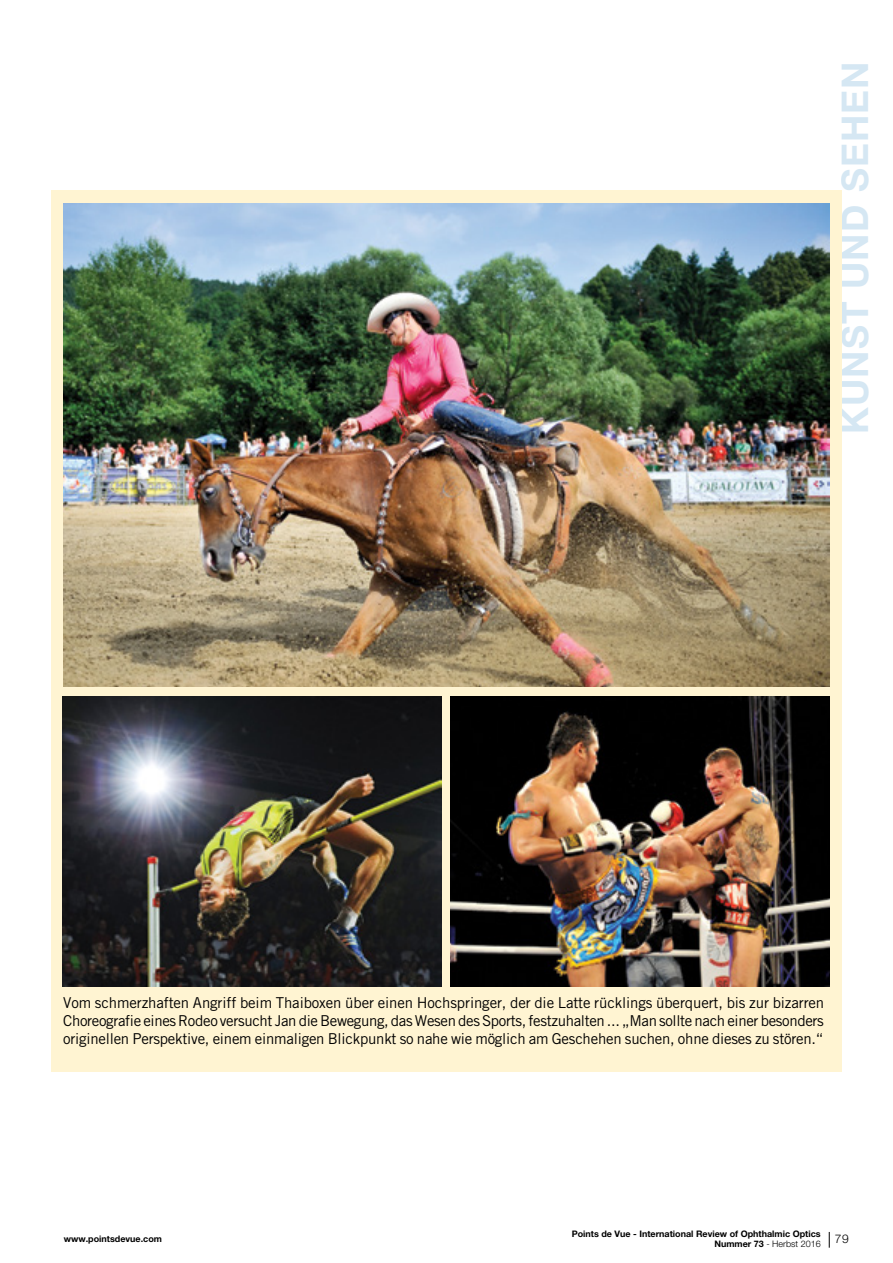
<style>
.page{position:relative;width:893px;height:1263px;background:#fff}
.page>*{position:absolute;margin:0;border:0;box-sizing:border-box;transform-origin:0 0}
.t1{font:700 36.9px "Helvetica Neue LT Std";letter-spacing:.03em;color:#d5e7f3}
.t2{font:15px/18px "Trade Gothic LT Std";letter-spacing:-.015em;color:#000;text-align:justify}
.t3{font:300 12px "Helvetica Neue LT Std";color:#000}
.t4{font:700 9px/10.8px "Helvetica Neue LT Std";color:#000;text-align:right}
.s1{font-weight:300}
</style>
<div class="page">
<svg style="left:829px;top:1232px;width:1px;height:16px"></svg>
<div style="left:51px;top:191px;width:791px;height:881px;background:#fff4d2"></div>
<img style="left:63px;top:204px;width:766px;height:483px">
<img style="left:62px;top:697px;width:380px;height:289px">
<img style="left:450px;top:697px;width:380px;height:289px">
<h1 class="t1" style="left:832px;top:434px;width:374px;rotate:-90deg">KUNST UND SEHEN</h1>
<p class="t2" style="left:63px;top:993px;width:763px">Vom schmerzhaften Angriff beim Thaiboxen über einen Hochspringer, der die Latte rücklings überquert, bis zur bizarren Choreografie eines Rodeo versucht Jan die Bewegung, das Wesen des Sports, festzuhalten ... „Man sollte nach einer besonders originellen Perspektive, einem einmaligen Blickpunkt so nahe wie möglich am Geschehen suchen, ohne dieses zu stören.“</p>
<p class="t4" style="left:572px;top:1228px;width:250px">Points de Vue - International Review of Ophthalmic Optics<br>Nummer 73 <span class="s1">- Herbst 2016</span></p>
<p class="t4" style="left:64px;top:1233px;width:100px">www.pointsdevue.com</p>
<p class="t3" style="left:835px;top:1231px;width:15px">79</p>
</div>
